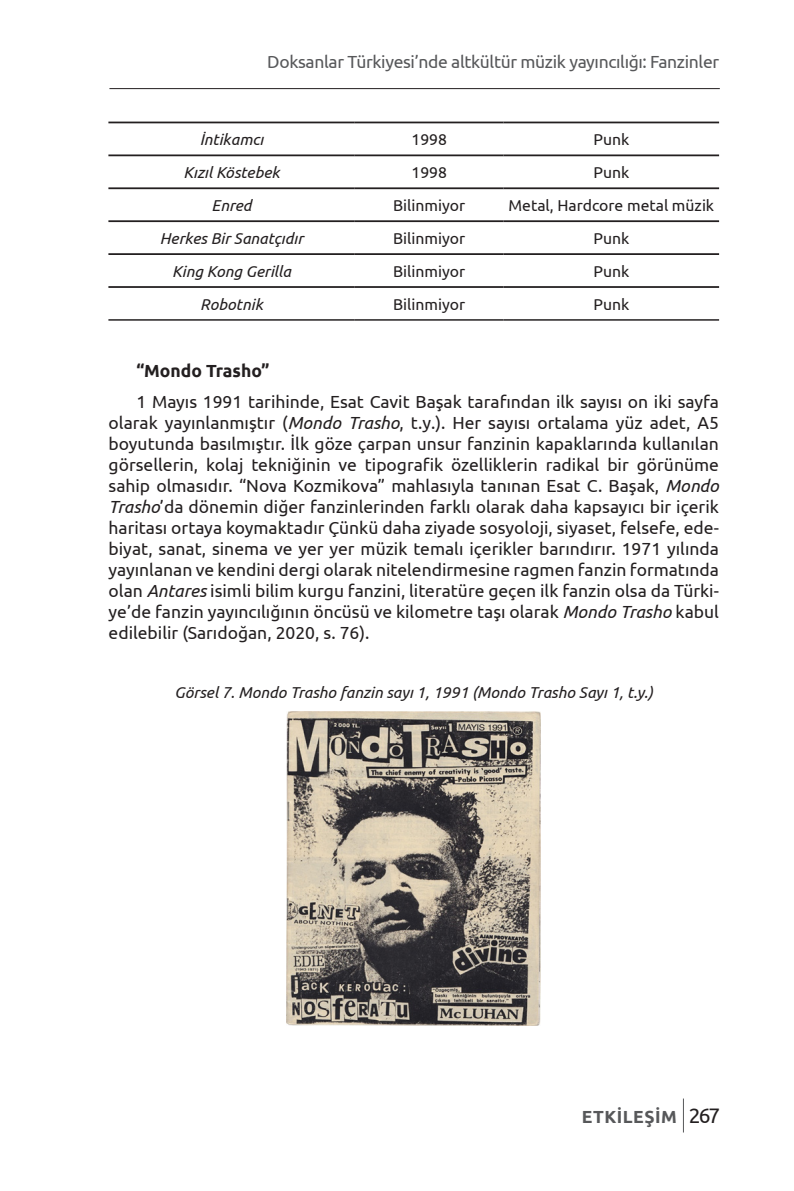
<style>
.page{position:relative;width:794px;height:1191px;background:#fff}
.page>*{position:absolute;margin:0;border:0;box-sizing:border-box;transform-origin:0 0}
.ana_metin{font:17.5px/21px "Ubuntu";color:#231f20;text-align:justify}
.t1{font:17.5px "Ubuntu";letter-spacing:-.02em;color:#57585a}
.ana_metin-2{font:700 17.5px "Ubuntu";color:#231f20}
.t2{font:700 17.5px "Ubuntu";letter-spacing:.03em;color:#57585a}
.ana_metin-3{font:15.75px "Ubuntu";color:#231f20}
.ana_metin-4{font:italic 15.75px "Ubuntu";color:#231f20}
.şekil{font:italic 15.75px "Ubuntu";color:#231f20}
.s1{font-style:italic}
.s2{font-weight:400;font-size:21px;color:#231f20}
</style>
<div class="page">
<hr style="left:109px;top:88px;width:611px;height:1px;background:#231f20">
<hr style="left:683px;top:1098px;width:1px;height:34px;background:#57585a">
<hr style="left:108px;top:319px;width:247px;height:2px;background:#231f20">
<hr style="left:355px;top:319px;width:148px;height:2px;background:#231f20">
<hr style="left:503px;top:319px;width:216px;height:2px;background:#231f20">
<hr style="left:108px;top:122px;width:247px;height:1px;background:#231f20">
<hr style="left:355px;top:122px;width:148px;height:1px;background:#231f20">
<hr style="left:503px;top:122px;width:216px;height:1px;background:#231f20">
<hr style="left:108px;top:154px;width:247px;height:2px;background:#231f20">
<hr style="left:355px;top:154px;width:148px;height:2px;background:#231f20">
<hr style="left:503px;top:154px;width:216px;height:2px;background:#231f20">
<hr style="left:108px;top:187px;width:247px;height:2px;background:#231f20">
<hr style="left:355px;top:187px;width:148px;height:2px;background:#231f20">
<hr style="left:503px;top:187px;width:216px;height:2px;background:#231f20">
<hr style="left:108px;top:220px;width:247px;height:2px;background:#231f20">
<hr style="left:355px;top:220px;width:148px;height:2px;background:#231f20">
<hr style="left:503px;top:220px;width:216px;height:2px;background:#231f20">
<hr style="left:108px;top:253px;width:247px;height:2px;background:#231f20">
<hr style="left:355px;top:253px;width:148px;height:2px;background:#231f20">
<hr style="left:503px;top:253px;width:216px;height:2px;background:#231f20">
<hr style="left:108px;top:286px;width:247px;height:2px;background:#231f20">
<hr style="left:355px;top:286px;width:148px;height:2px;background:#231f20">
<hr style="left:503px;top:286px;width:216px;height:2px;background:#231f20">
<img style="left:286px;top:712px;width:255px;height:313px">
<p class="t1" style="left:267px;top:52px;width:453px">Doksanlar Türkiyesi’nde altkültür müzik yayıncılığı: Fanzinler</p>
<p class="ana_metin-4" style="left:200px;top:130px;width:65px">İntikamcı</p>
<p class="ana_metin-3" style="left:411px;top:130px;width:37px">1998</p>
<p class="ana_metin-3" style="left:593px;top:130px;width:37px">Punk</p>
<p class="ana_metin-4" style="left:183px;top:163px;width:98px">Kızıl Köstebek</p>
<p class="ana_metin-3" style="left:411px;top:163px;width:37px">1998</p>
<p class="ana_metin-3" style="left:593px;top:163px;width:37px">Punk</p>
<p class="ana_metin-4" style="left:212px;top:196px;width:42px">Enred</p>
<p class="ana_metin-3" style="left:393px;top:196px;width:74px">Bilinmiyor</p>
<p class="ana_metin-3" style="left:508px;top:196px;width:207px">Metal, Hardcore metal müzik</p>
<p class="ana_metin-4" style="left:160px;top:229px;width:145px">Herkes Bir Sanatçıdır</p>
<p class="ana_metin-3" style="left:393px;top:229px;width:74px">Bilinmiyor</p>
<p class="ana_metin-3" style="left:593px;top:229px;width:37px">Punk</p>
<p class="ana_metin-4" style="left:172px;top:261px;width:120px">King Kong Gerilla</p>
<p class="ana_metin-3" style="left:393px;top:261px;width:74px">Bilinmiyor</p>
<p class="ana_metin-3" style="left:593px;top:261px;width:37px">Punk</p>
<p class="ana_metin-4" style="left:200px;top:294px;width:64px">Robotnik</p>
<p class="ana_metin-3" style="left:393px;top:294px;width:74px">Bilinmiyor</p>
<p class="ana_metin-3" style="left:593px;top:294px;width:37px">Punk</p>
<p class="ana_metin-2" style="left:137px;top:360px;width:134px">“Mondo Trasho”</p>
<p class="ana_metin" style="left:109px;top:391px;width:612px;text-indent:28px">1 Mayıs 1991 tarihinde, Esat Cavit Başak tarafından ilk sayısı on iki sayfa olarak yayınlanmıştır (<span class="s1">Mondo Trasho</span>, t.y.). Her sayısı ortalama yüz adet, A5 boyutunda basılmıştır. İlk göze çarpan unsur fanzinin kapaklarında kullanılan görsellerin, kolaj tekniğinin ve tipografik özelliklerin radikal bir görünüme sahip olmasıdır. “Nova Kozmikova” mahlasıyla tanınan Esat C. Başak, <span class="s1">Mondo Trasho</span>’da dönemin diğer fanzinlerinden farklı olarak daha kapsayıcı bir içerik haritası ortaya koymaktadır Çünkü daha ziyade sosyoloji, siyaset, felsefe, ede&shy;biyat, sanat, sinema ve yer yer müzik temalı içerikler barındırır. 1971 yılında yayınlanan ve kendini dergi olarak nitelendirmesine ragmen fanzin formatında olan <span class="s1">Antares</span> isimli bilim kurgu fanzini, literatüre geçen ilk fanzin olsa da Türki&shy;ye’de fanzin yayıncılığının öncüsü ve kilometre taşı olarak <span class="s1">Mondo Trasho</span> kabul edilebilir (Sarıdoğan, 2020, s. 76).</p>
<p class="şekil" style="left:174px;top:683px;width:480px">Görsel 7. Mondo Trasho fanzin sayı 1, 1991 (Mondo Trasho Sayı 1, t.y.)</p>
<p class="t2" style="left:582px;top:1106px;width:140px">ETKİLEŞİM <span class="s2">267</span></p>
</div>
